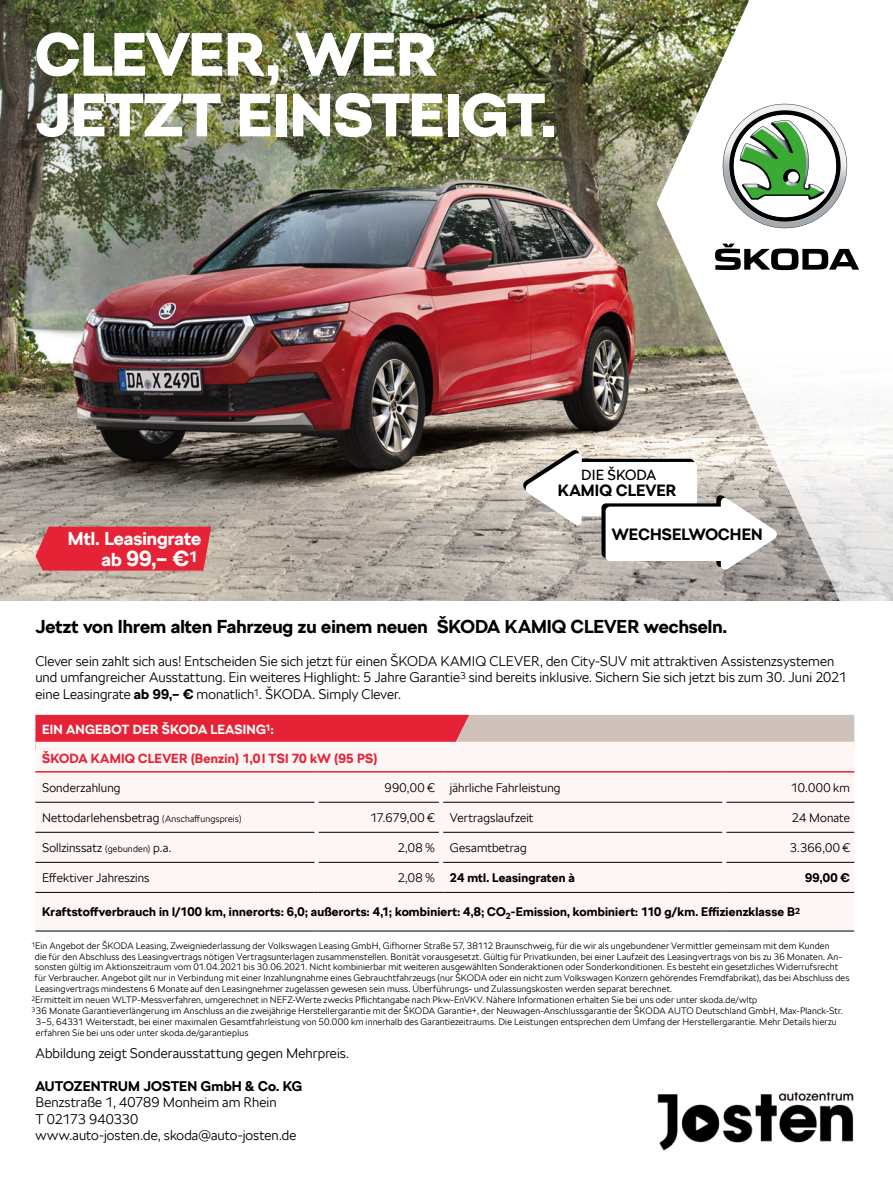
<style>
.page{position:relative;width:893px;height:1191px;background:#fff}
.page>*{position:absolute;margin:0;border:0;box-sizing:border-box;transform-origin:0 0}
.t1{font:900 60.6px/60.6px "SKODA Next";color:#fff}
.t2{font:700 21.15px "SKODA Next";color:#fff}
.t3{font:700 18.15px "SKODA Next";color:#000}
.t4{font:700 18.15px "SKODA Next";color:#fff}
.t5{font:700 15.9px "SKODA Next";letter-spacing:.01em;color:#000}
.t6{font:14.25px "SKODA Next";letter-spacing:.005em;color:#000}
.t7{font:300 13.65px/16.4px "SKODA Next";letter-spacing:.005em;color:#000}
.t8{font:700 13.65px "SKODA Next";letter-spacing:.005em;color:#000}
.t9{font:700 12.9px "SKODA Next";letter-spacing:.015em;color:#e62336}
.t10{font:700 12.9px "SKODA Next";letter-spacing:.015em;color:#fff}
.t11{font:300 12.15px "SKODA Next";letter-spacing:.01em;color:#000}
.t12{font:700 12.15px "SKODA Next";letter-spacing:.015em;color:#000}
.t13{font:300 9.15px "SKODA Next";letter-spacing:.02em;color:#000}
.s1{font-size:18.15px}
.s2{font-weight:700}
.s3{font-size:9.15px}
</style>
<div class="page">
<img style="left:0;top:0;width:667px;height:600px">
<svg style="left:656px;top:0;width:192px;height:354px"></svg>
<svg style="left:667px;top:353px;width:226px;height:363px"></svg>
<svg style="left:723px;top:104px;width:124px;height:124px"></svg>
<div style="left:788px;top:172px;width:11px;height:11px;background:#fff;border-radius:50%"></div>
<svg style="left:715px;top:243px;width:144px;height:27px"></svg>
<img style="left:657px;top:1092px;width:197px;height:59px">
<div style="left:35px;top:527px;width:176px;height:43px;background:#e62336"></div>
<svg style="left:35px;top:715px;width:819px;height:26px;background:#da6e76"></svg>
<div style="left:35px;top:741px;width:819px;height:151px;background:#fef6f5"></div>
<hr style="left:35px;top:802px;width:279px;height:1px;background:#000">
<hr style="left:319px;top:802px;width:120px;height:1px;background:#000">
<hr style="left:443px;top:802px;width:279px;height:1px;background:#000">
<hr style="left:726px;top:802px;width:128px;height:1px;background:#000">
<hr style="left:35px;top:832px;width:279px;height:1px;background:#000">
<hr style="left:319px;top:832px;width:120px;height:1px;background:#000">
<hr style="left:443px;top:832px;width:279px;height:1px;background:#000">
<hr style="left:726px;top:832px;width:128px;height:1px;background:#000">
<hr style="left:35px;top:862px;width:279px;height:1px;background:#000">
<hr style="left:319px;top:862px;width:120px;height:1px;background:#000">
<hr style="left:443px;top:862px;width:279px;height:1px;background:#000">
<hr style="left:726px;top:862px;width:128px;height:1px;background:#000">
<hr style="left:35px;top:892px;width:279px;height:1px;background:#000">
<hr style="left:319px;top:892px;width:120px;height:1px;background:#000">
<hr style="left:443px;top:892px;width:279px;height:1px;background:#000">
<hr style="left:726px;top:892px;width:128px;height:1px;background:#000">
<hr style="left:35px;top:930px;width:279px;height:1px;background:#000">
<hr style="left:319px;top:930px;width:120px;height:1px;background:#000">
<hr style="left:443px;top:930px;width:279px;height:1px;background:#000">
<hr style="left:726px;top:930px;width:128px;height:1px;background:#000">
<hr style="left:35px;top:771px;width:279px;height:1px;background:#e62336">
<hr style="left:319px;top:771px;width:120px;height:1px;background:#e62336">
<hr style="left:443px;top:771px;width:279px;height:1px;background:#e62336">
<hr style="left:726px;top:771px;width:128px;height:1px;background:#e62336">
<div style="left:573px;top:459px;width:121px;height:54px;background:#000;border-radius:4px"></div>
<svg style="left:522px;top:448px;width:60px;height:78px"></svg>
<div style="left:576px;top:462px;width:121px;height:54px;background:#fff;border-radius:4px"></div>
<div style="left:601px;top:503px;width:122px;height:55px;background:#000;border-radius:4px"></div>
<svg style="left:716px;top:494px;width:62px;height:77px"></svg>
<div style="left:606px;top:506px;width:121px;height:55px;background:#fff;border-radius:4px"></div>
<h1 class="t1" style="left:35px;top:25px;width:521px">CLEVER, WER<br>JETZT EINSTEIGT.</h1>
<h3 class="t4" style="left:68px;top:526px;width:135px">Mtl. Leasingrate</h3>
<h2 class="t2" style="left:102px;top:544px;width:98px"><span class="s1">ab</span> 99,– €<sup>1</sup></h2>
<h3 class="t6" style="left:581px;top:465px;width:77px">DIE ŠKODA</h3>
<h3 class="t5" style="left:558px;top:479px;width:120px">KAMIQ CLEVER</h3>
<h3 class="t5" style="left:612px;top:524px;width:152px">WECHSELWOCHEN</h3>
<h3 class="t3" style="left:35px;top:614px;width:693px">Jetzt von Ihrem alten Fahrzeug zu einem neuen ŠKODA KAMIQ CLEVER wechseln.</h3>
<p class="t7" style="left:35px;top:653px;width:813px">Clever sein zahlt sich aus! Entscheiden Sie sich jetzt für einen ŠKODA KAMIQ CLEVER, den City-SUV mit attraktiven Assistenzsystemen und umfangreicher Ausstattung. Ein weiteres Highlight: 5 Jahre Garantie<sup>3</sup> sind bereits inklusive. Sichern Sie sich jetzt bis zum 30. Juni 2021 eine Leasingrate <span class="s2">ab 99,– €</span> monatlich<sup>1</sup>. ŠKODA. Simply Clever.</p>
<h3 class="t10" style="left:42px;top:720px;width:233px">EIN ANGEBOT DER ŠKODA LEASING<sup>1</sup>:</h3>
<h3 class="t9" style="left:42px;top:749px;width:337px">ŠKODA KAMIQ CLEVER (Benzin) 1,0l TSI 70 kW (95 PS)</h3>
<h3 class="t11" style="left:42px;top:779px;width:80px">Sonderzahlung</h3>
<h3 class="t11" style="left:385px;top:779px;width:51px">990,00 €</h3>
<h3 class="t11" style="left:450px;top:779px;width:112px">jährliche Fahrleistung</h3>
<h3 class="t11" style="left:791px;top:779px;width:61px">10.000 km</h3>
<h3 class="t11" style="left:42px;top:809px;width:201px">Nettodarlehensbetrag <span class="s3">(Anschaffungspreis)</span></h3>
<h3 class="t11" style="left:370px;top:809px;width:66px">17.679,00 €</h3>
<h3 class="t11" style="left:450px;top:809px;width:85px">Vertragslaufzeit</h3>
<h3 class="t11" style="left:792px;top:809px;width:60px">24 Monate</h3>
<h3 class="t11" style="left:42px;top:839px;width:131px">Sollzinssatz <span class="s3">(gebunden)</span> p.a.</h3>
<h3 class="t11" style="left:398px;top:839px;width:38px">2,08 %</h3>
<h3 class="t11" style="left:450px;top:839px;width:78px">Gesamtbetrag</h3>
<h3 class="t11" style="left:790px;top:839px;width:62px">3.366,00 €</h3>
<h3 class="t11" style="left:42px;top:869px;width:109px">Effektiver Jahreszins</h3>
<h3 class="t11" style="left:398px;top:869px;width:38px">2,08 %</h3>
<h3 class="t12" style="left:450px;top:869px;width:127px">24 mtl. Leasingraten à</h3>
<h3 class="t12" style="left:805px;top:869px;width:46px">99,00 €</h3>
<h3 class="t12" style="left:42px;top:903px;width:760px">Kraftstoffverbrauch in l/100 km, innerorts: 6,0; außerorts: 4,1; kombiniert: 4,8; CO<sub>2</sub>-Emission, kombiniert: 110 g/km. Effizienzklasse B<sup>2</sup></h3>
<p class="t13" style="left:31px;top:939px;width:800px"><sup>1</sup>Ein Angebot der ŠKODA Leasing, Zweigniederlassung der Volkswagen Leasing GmbH, Gifhorner Straße 57, 38112 Braunschweig, für die wir als ungebundener Vermittler gemeinsam mit dem Kunden</p>
<p class="t13" style="left:35px;top:950px;width:808px">die für den Abschluss des Leasingvertrags nötigen Vertragsunterlagen zusammenstellen. Bonität vorausgesetzt. Gültig für Privatkunden, bei einer Laufzeit des Leasingvertrags von bis zu 36 Monaten. An-</p>
<p class="t13" style="left:35px;top:961px;width:805px">sonsten gültig im Aktionszeitraum vom 01.04.2021 bis 30.06.2021. Nicht kombinierbar mit weiteren ausgewählten Sonderaktionen oder Sonderkonditionen. Es besteht ein gesetzliches Widerrufsrecht</p>
<p class="t13" style="left:35px;top:972px;width:816px">für Verbraucher. Angebot gilt nur in Verbindung mit einer Inzahlungnahme eines Gebrauchtfahrzeugs (nur ŠKODA oder ein nicht zum Volkswagen Konzern gehörendes Fremdfabrikat), das bei Abschluss des</p>
<p class="t13" style="left:35px;top:982px;width:639px">Leasingvertrags mindestens 6 Monate auf den Leasingnehmer zugelassen gewesen sein muss. Überführungs- und Zulassungskosten werden separat berechnet.</p>
<p class="t13" style="left:31px;top:993px;width:727px"><sup>2</sup>Ermittelt im neuen WLTP-Messverfahren, umgerechnet in NEFZ-Werte zwecks Pflichtangabe nach Pkw-EnVKV. Nähere Informationen erhalten Sie bei uns oder unter skoda.de/wltp</p>
<p class="t13" style="left:31px;top:1004px;width:813px"><sup>3</sup>36 Monate Garantieverlängerung im Anschluss an die zweijährige Herstellergarantie mit der ŠKODA Garantie+, der Neuwagen-Anschlussgarantie der ŠKODA AUTO Deutschland GmbH, Max-Planck-Str.</p>
<p class="t13" style="left:36px;top:1015px;width:802px">3–5, 64331 Weiterstadt, bei einer maximalen Gesamtfahrleistung von 50.000 km innerhalb des Garantiezeitraums. Die Leistungen entsprechen dem Umfang der Herstellergarantie. Mehr Details hierzu</p>
<p class="t13" style="left:36px;top:1026px;width:214px">erfahren Sie bei uns oder unter skoda.de/garantieplus</p>
<h3 class="t7" style="left:35px;top:1045px;width:315px">Abbildung zeigt Sonderausstattung gegen Mehrpreis.</h3>
<h3 class="t8" style="left:35px;top:1077px;width:268px">AUTOZENTRUM JOSTEN GmbH &amp; Co. KG</h3>
<h3 class="t7" style="left:35px;top:1094px;width:263px">Benzstraße 1, 40789 Monheim am Rhein<br>T 02173 940330<br>www.auto-josten.de, skoda@auto-josten.de</h3>
</div>
